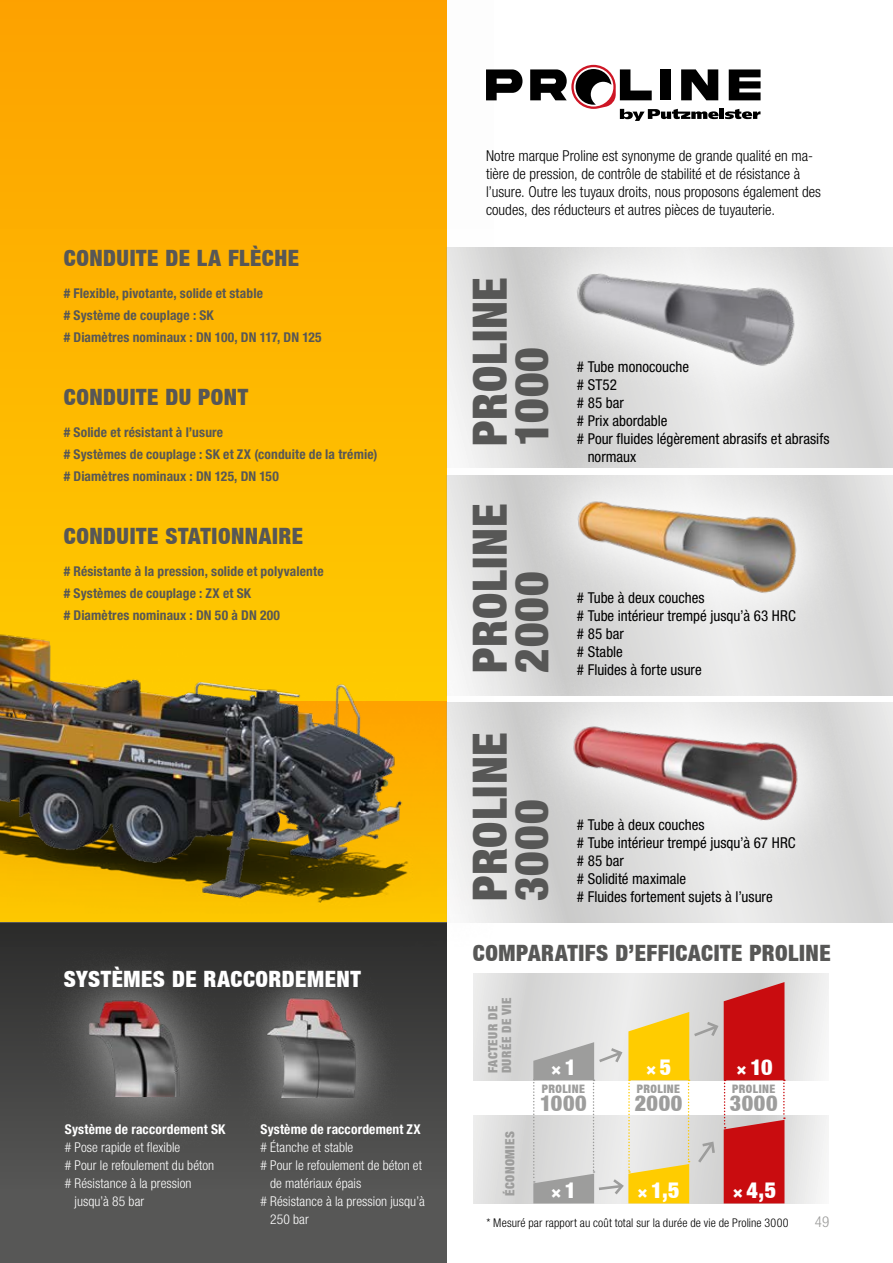
<style>
.page{position:relative;width:893px;height:1263px;background:#fff}
.page>*{position:absolute;margin:0;border:0;box-sizing:border-box;transform-origin:0 0}
.t1{font:900 condensed 47.25px/41.5px "Helvetica Neue LT";letter-spacing:.02em;color:#575756}
.t2{font:900 condensed 22.5px "Helvetica Neue LT";letter-spacing:.025em;color:#575756}
.t3{font:900 condensed 22.5px "Helvetica Neue LT";letter-spacing:.025em;color:#fff}
.t4{font:900 condensed 22.05px "Helvetica Neue LT";letter-spacing:.03em;color:#9d9d9c}
.t5{font:900 condensed 22.05px "Helvetica Neue LT";color:#fff}
.t6{font:900 condensed 18.15px "Helvetica Neue LT";color:#fff}
.t7{font:condensed 15px/18px "Helvetica Neue LT Pro";color:#000}
.t8{font:300 condensed 15px/18px "Helvetica Neue LT Pro";color:#000}
.t9{font:300 condensed 15px "Helvetica Neue LT Pro";color:#9d9d9c}
.t10{font:700 condensed 13.5px/22.2px "Helvetica Neue LT Pro";letter-spacing:.01em;color:#575756}
.t11{font:300 condensed 13.5px "Helvetica Neue LT Pro";letter-spacing:.005em;color:#fff}
.t12{font:700 condensed 13.5px "Helvetica Neue LT Pro";letter-spacing:.01em;color:#fff}
.t13{font:900 condensed 12.75px/13.5px "Helvetica Neue LT";letter-spacing:.035em;color:#9d9d9c}
.t14{font:300 condensed 12px "Helvetica Neue LT Pro";letter-spacing:.01em;color:#000}
.t15{font:900 condensed 11.7px "Helvetica Neue LT";letter-spacing:.04em;color:#9d9d9c}
.s1{font-size:22.05px}
.s2{font-size:18.15px}
</style>
<div class="page">
<div style="left:446px;top:247px;width:447px;height:221px;background:#ddd"></div>
<div style="left:446px;top:475px;width:447px;height:221px;background:#dddddc"></div>
<svg style="left:493px;top:702px;width:400px;height:221px;background:#dddddc"></svg>
<div style="left:0;top:923px;width:446px;height:340px;background:linear-gradient(to bottom,#2e2e2d,#5e5e5d)"></div>
<svg style="left:493px;top:69px;width:30px;height:31px"></svg>
<svg style="left:530px;top:65px;width:231px;height:56px"></svg>
<svg style="left:505px;top:247px;width:364px;height:191px"></svg>
<img style="left:567px;top:250px;width:242px;height:161px">
<div style="left:32px;top:943px;width:204px;height:212px;background:#fff;opacity:.5"></div>
<img style="left:37px;top:981px;width:149px;height:115px">
<svg style="left:510px;top:418px;width:357px;height:223px"></svg>
<img style="left:561px;top:481px;width:245px;height:150px">
<svg style="left:504px;top:641px;width:367px;height:263px;fill:#dadad9"></svg>
<img style="left:556px;top:703px;width:256px;height:153px">
<img style="left:0;top:0;width:493px;height:947px">
<div style="left:222px;top:951px;width:180px;height:194px;background:#fff;opacity:.5"></div>
<img style="left:245px;top:950px;width:123px;height:148px">
<svg style="left:474px;top:973px;width:355px;height:107px;background:#e1e1e1"></svg>
<svg style="left:474px;top:1115px;width:355px;height:88px;fill:#e4e4e3"></svg>
<svg style="left:533px;top:982px;width:252px;height:221px;background:#deb6a2"></svg>
<h2 class="t2" style="left:64px;top:244px;width:237px">CONDUITE DE LA FLÈCHE</h2>
<p class="t10" style="left:64px;top:282px;width:259px"># Flexible, pivotante, solide et stable<br># Système de couplage : SK<br># Diamètres nominaux : DN 100, DN 117, DN 125</p>
<h2 class="t2" style="left:64px;top:383px;width:186px">CONDUITE DU PONT</h2>
<p class="t10" style="left:64px;top:421px;width:315px"># Solide et résistant à l’usure<br># Systèmes de couplage : SK et ZX (conduite de la trémie) # Diamètres nominaux : DN 125, DN 150</p>
<h2 class="t2" style="left:64px;top:522px;width:241px">CONDUITE STATIONNAIRE</h2>
<p class="t10" style="left:64px;top:560px;width:261px"># Résistante à la pression, solide et polyvalente # Systèmes de couplage : ZX et SK<br># Diamètres nominaux : DN 50 à DN 200</p>
<h2 class="t3" style="left:64px;top:965px;width:298px">SYSTÈMES DE RACCORDEMENT</h2>
<p class="t12" style="left:65px;top:1121px;width:162px">Système de raccordement SK</p>
<p class="t11" style="left:65px;top:1139px;width:117px"># Pose rapide et flexible</p>
<p class="t11" style="left:65px;top:1157px;width:151px"># Pour le refoulement du béton</p>
<p class="t11" style="left:65px;top:1175px;width:128px"># Résistance à la pression</p>
<p class="t11" style="left:75px;top:1193px;width:71px">jusqu’à 85 bar</p>
<p class="t12" style="left:260px;top:1121px;width:162px">Système de raccordement ZX</p>
<p class="t11" style="left:260px;top:1139px;width:94px"># Étanche et stable</p>
<p class="t11" style="left:260px;top:1157px;width:163px"># Pour le refoulement de béton et</p>
<p class="t11" style="left:270px;top:1175px;width:93px">de matériaux épais</p>
<p class="t11" style="left:260px;top:1193px;width:166px"># Résistance à la pression jusqu’à</p>
<p class="t11" style="left:270px;top:1211px;width:40px">250 bar</p>
<p class="t8" style="left:486px;top:147px;width:336px">Notre marque Proline est synonyme de grande qualité en ma&shy;tière de pression, de contrôle de stabilité et de résistance à l’usure. Outre les tuyaux droits, nous proposons également des coudes, des réducteurs et autres pièces de tuyauterie.</p>
<h1 class="t1" style="left:468px;top:446px;width:170px;rotate:-90deg">PROLINE<br>1000</h1>
<h1 class="t1" style="left:468px;top:672px;width:170px;rotate:-90deg">PROLINE<br>2000</h1>
<h1 class="t1" style="left:468px;top:901px;width:170px;rotate:-90deg">PROLINE<br>3000</h1>
<p class="t7" style="left:577px;top:358px;width:114px"># Tube monocouche</p>
<p class="t7" style="left:577px;top:376px;width:42px"># ST52</p>
<p class="t7" style="left:577px;top:394px;width:49px"># 85 bar</p>
<p class="t7" style="left:577px;top:412px;width:92px"># Prix abordable</p>
<p class="t7" style="left:577px;top:430px;width:254px"># Pour fluides légèrement abrasifs et abrasifs</p>
<p class="t7" style="left:588px;top:448px;width:50px">normaux</p>
<p class="t7" style="left:577px;top:589px;width:221px"># Tube à deux couches<br># Tube intérieur trempé jusqu’à 63 HRC # 85 bar<br># Stable<br># Fluides à forte usure</p>
<p class="t7" style="left:577px;top:815px;width:220px"># Tube à deux couches<br># Tube intérieur trempé jusqu’à 67 HRC # 85 bar<br># Solidité maximale<br># Fluides fortement sujets à l’usure</p>
<h2 class="t2" style="left:473px;top:939px;width:359px">COMPARATIFS D’EFFICACITE PROLINE</h2>
<p class="t13" style="left:486px;top:1073px;width:77px;rotate:-90deg">FACTEUR DE<br>DURÉE DE VIE</p>
<p class="t13" style="left:503px;top:1196px;width:66px;rotate:-90deg">ÉCONOMIES</p>
<h3 class="t6" style="left:551px;top:1057px;width:27px">×<span class="s1">1</span></h3>
<p class="t15" style="left:542px;top:1081px;width:45px">PROLINE</p>
<h3 class="t4" style="left:540px;top:1089px;width:48px">1000</h3>
<h3 class="t6" style="left:551px;top:1180px;width:27px">×<span class="s1">1</span></h3>
<h3 class="t6" style="left:646px;top:1057px;width:27px">×<span class="s1">5</span></h3>
<h3 class="t5" style="left:736px;top:1053px;width:38px"><span class="s2">×</span>10</h3>
<p class="t15" style="left:637px;top:1081px;width:45px">PROLINE</p>
<h3 class="t4" style="left:635px;top:1089px;width:49px">2000</h3>
<p class="t15" style="left:732px;top:1081px;width:45px">PROLINE</p>
<h3 class="t4" style="left:730px;top:1089px;width:49px">3000</h3>
<h3 class="t5" style="left:637px;top:1176px;width:44px"><span class="s2">×</span> 1,5</h3>
<h3 class="t5" style="left:732px;top:1176px;width:45px"><span class="s2">×</span> 4,5</h3>
<p class="t14" style="left:486px;top:1216px;width:304px">* Mesuré par rapport au coût total sur la durée de vie de Proline 3000</p>
<p class="t9" style="left:815px;top:1213px;width:16px">49</p>
</div>
